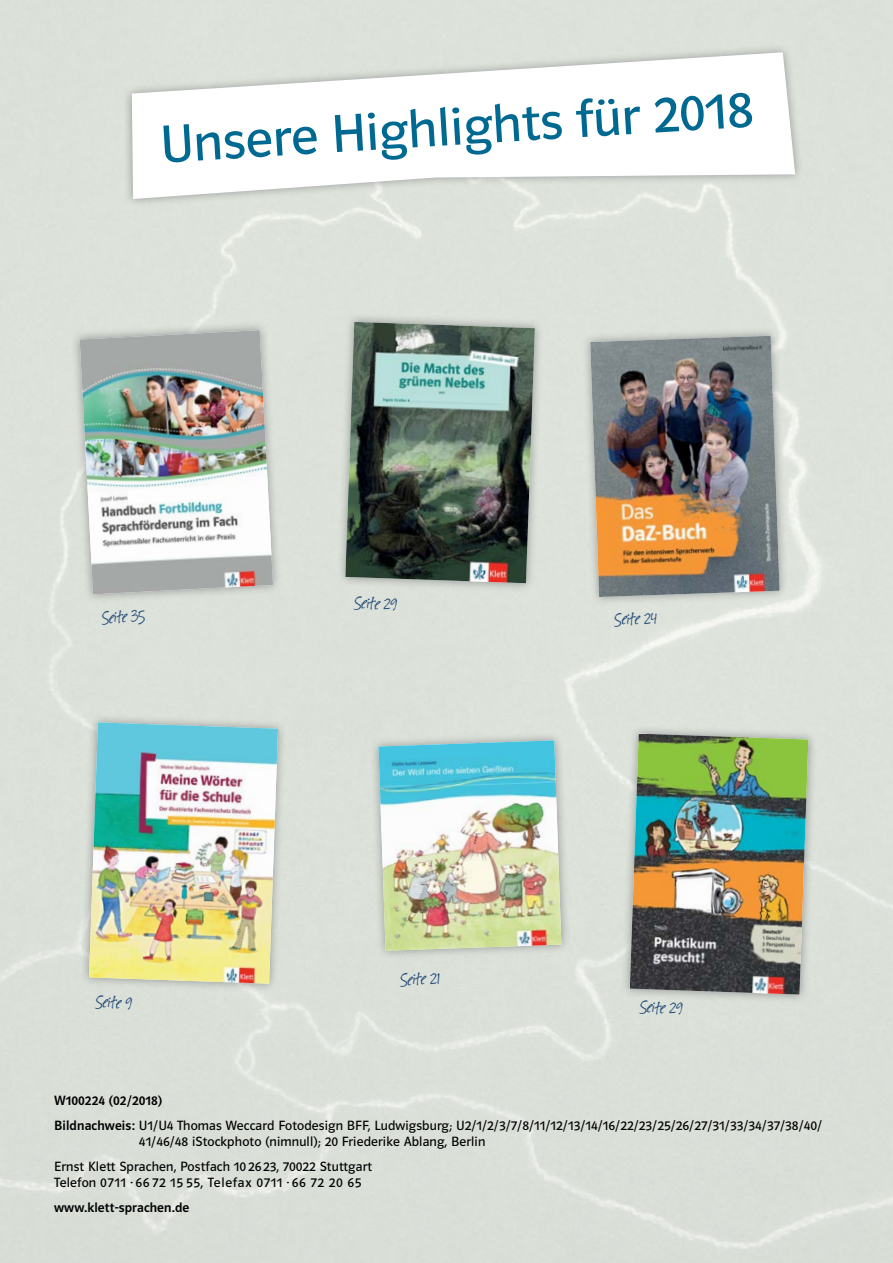
<style>
.page{position:relative;width:893px;height:1263px;background:#fff}
.page>*{position:absolute;margin:0;border:0;box-sizing:border-box;transform-origin:0 0}
.t1{font:53.55px "Polo ST11 K Buch";color:#006991}
.t2{font:21px "Suomi Hand Script";color:#244b79}
.t3{font:13.5px/16.2px "Polo ST11 K Buch";letter-spacing:.01em;color:#000}
.t4{font:13.5px "Polo ST11 K Krftg";letter-spacing:.01em;color:#000}
.s1{font-family:"Polo ST11 K Krftg"}
</style>
<div class="page">
<div style="left:123px;top:43px;width:681px;height:165px;background:#77787b;opacity:.7"></div>
<svg style="left:132px;top:52px;width:663px;height:147px"></svg>
<div style="left:71px;top:321px;width:211px;height:282px;background:#77787b;opacity:.7"></div>
<img style="left:80px;top:330px;width:193px;height:264px">
<div style="left:336px;top:313px;width:208px;height:279px;background:#77787b;opacity:.7"></div>
<img style="left:345px;top:322px;width:190px;height:261px">
<div style="left:369px;top:731px;width:201px;height:229px;background:#77787b;opacity:.7"></div>
<img style="left:378px;top:740px;width:183px;height:211px">
<div style="left:621px;top:725px;width:196px;height:278px;background:#77787b;opacity:.7"></div>
<img style="left:630px;top:734px;width:178px;height:260px">
<div style="left:80px;top:713px;width:207px;height:280px;background:#77787b;opacity:.7"></div>
<img style="left:89px;top:722px;width:189px;height:262px">
<div style="left:581px;top:327px;width:208px;height:279px;background:#77787b;opacity:.7"></div>
<img style="left:590px;top:336px;width:190px;height:261px">
<h1 class="t1" style="left:158px;top:113px;width:595px;rotate:-3deg">Unsere Highlights für 2018</h1>
<h2 class="t2" style="left:355px;top:592px;width:44px;rotate:2deg">Seite 29</h2>
<h2 class="t2" style="left:102px;top:607px;width:45px;rotate:-3deg">Seite 35</h2>
<h2 class="t2" style="left:615px;top:609px;width:44px;rotate:-2deg">Seite 24</h2>
<h2 class="t2" style="left:401px;top:969px;width:41px;rotate:-2deg">Seite 21</h2>
<h2 class="t2" style="left:97px;top:991px;width:38px;rotate:2deg">Seite 9</h2>
<h2 class="t2" style="left:641px;top:996px;width:44px;rotate:2deg">Seite 29</h2>
<p class="t4" style="left:54px;top:1093px;width:109px">W100224 (02/2018)</p>
<p class="t3" style="left:139px;top:1118px;width:685px;text-indent:-85px"><span class="s1">Bildnachweis:</span> U1/U4 Thomas Weccard Fotodesign BFF, Ludwigsburg; U2/1/2/3/7/8/11/12/13/14/16/22/23/25/26/27/31/33/34/37/38/40/<br>41/46/48 iStockphoto (nimnull); 20 Friederike Ablang, Berlin</p>
<p class="t3" style="left:54px;top:1158px;width:320px">Ernst Klett Sprachen, Postfach 10 26 23, 70022 Stuttgart<br>Telefon 0711 · 66 72 15 55, Telefax 0711 · 66 72 20 65</p>
<p class="t4" style="left:54px;top:1200px;width:137px">www.klett-sprachen.de</p>
</div>
